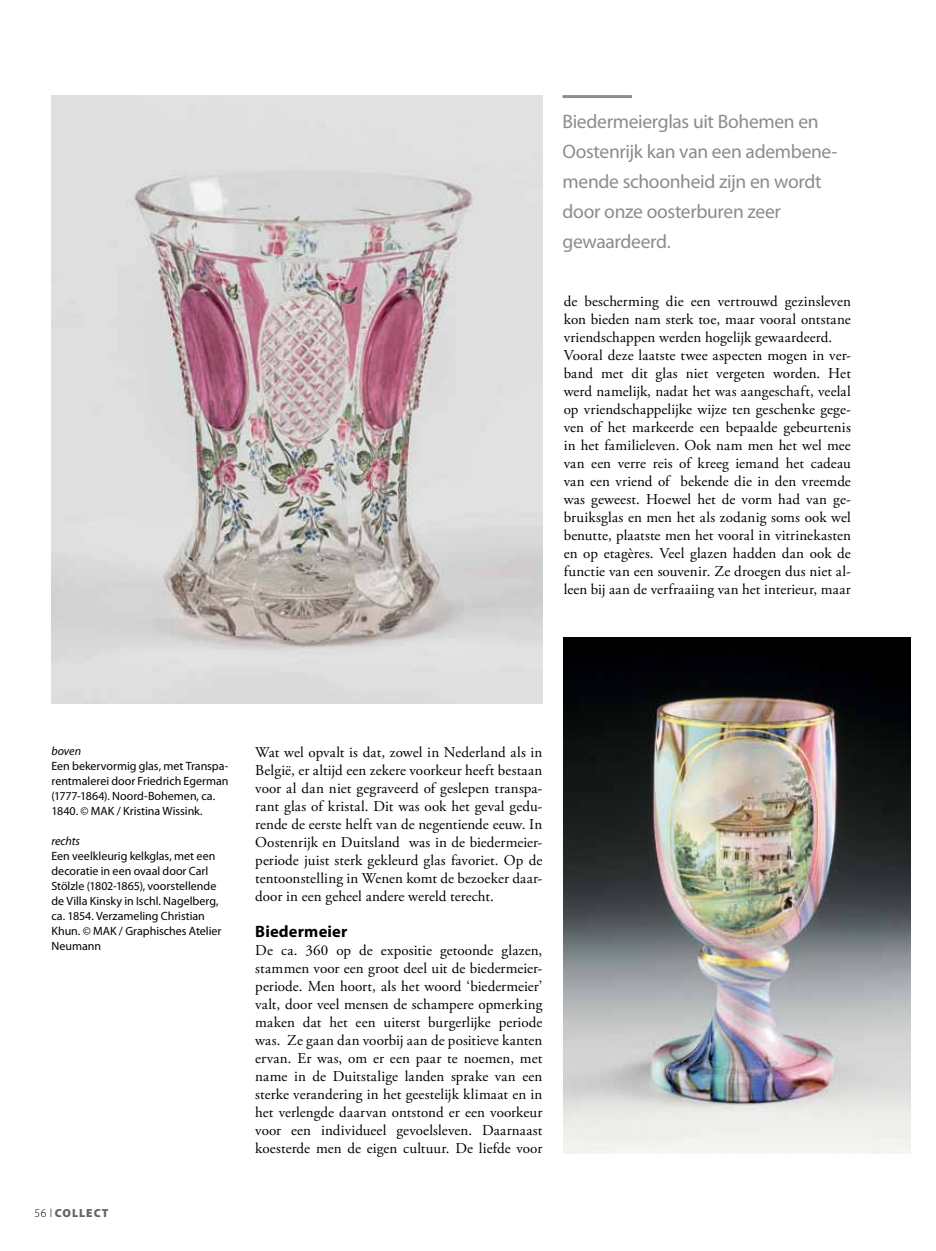
<style>
.page{position:relative;width:936px;height:1251px;background:#fff}
.page>*{position:absolute;margin:0;border:0;box-sizing:border-box;transform-origin:0 0}
.t1{font:19.5px/30px "Myriad Pro";letter-spacing:-.015em;color:#8a8c8e}
.t2{font:700 16.5px "Myriad Pro";letter-spacing:.01em;color:#000}
.t3{font:15px/18px "Adobe Garamond Pro";letter-spacing:.01em;color:#000;text-align:justify}
.t4{font:12px/15px "Myriad Pro";color:#000}
.t5{font:italic 12px "Myriad Pro";letter-spacing:-.005em;color:#000}
.t6{font:900 11.7px "Myriad Pro";letter-spacing:.08em;color:#636466}
.s1{font-weight:300;color:#000}
</style>
<div class="page">
<img style="left:51px;top:95px;width:491px;height:608px">
<img style="left:563px;top:637px;width:347px;height:515px">
<hr style="left:562px;top:95px;width:70px;height:3px;background:#8a8c8e">
<h1 class="t1" style="left:562px;top:107px;width:276px">Biedermeierglas uit Bohemen en<br>Oostenrijk kan van een adembene&shy;mende schoonheid zijn en wordt door onze oosterburen zeer gewaardeerd.</h1>
<p class="t3" style="left:563px;top:293px;width:289px;text-align:left">de bescherming die een vertrouwd gezinsleven kon bieden nam sterk toe, maar vooral ontstane vriendschappen werden hogelijk gewaardeerd.<br>Vooral deze laatste twee aspecten mogen in ver&shy;band met dit glas niet vergeten worden. Het werd namelijk, nadat het was aangeschaft, veelal op vriendschappelijke wijze ten geschenke gege&shy;ven of het markeerde een bepaalde gebeurtenis in het familieleven. Ook nam men het wel mee van een verre reis of kreeg iemand het cadeau van een vriend of bekende die in den vreemde was geweest. Hoewel het de vorm had van ge&shy;bruiksglas en men het als zodanig soms ook wel benutte, plaatste men het vooral in vitrinekasten en op etagères. Veel glazen hadden dan ook de functie van een souvenir. Ze droegen dus niet al&shy;leen bij aan de verfraaiing van het interieur, maar</p>
<p class="t5" style="left:51px;top:744px;width:31px">boven</p>
<p class="t4" style="left:51px;top:758px;width:178px">Een bekervormig glas, met Transpa&shy;rentmalerei door Friedrich Egerman (1777-1864). Noord-Bohemen, ca.<br>1840. © MAK / Kristina Wissink.</p>
<p class="t5" style="left:51px;top:834px;width:30px">rechts</p>
<p class="t4" style="left:51px;top:848px;width:171px">Een veelkleurig kelkglas, met een decoratie in een ovaal door Carl<br>Stölzle (1802-1865), voorstellende de Villa Kinsky in Ischl. Nagelberg, ca. 1854. Verzameling Christian<br>Khun. © MAK / Graphisches Atelier<br>Neumann</p>
<p class="t6" style="left:34px;top:1205px;width:75px"><span class="s1">56 l</span> COLLECT</p>
<p class="t3" style="left:255px;top:743px;width:289px">Wat wel opvalt is dat, zowel in Nederland als in België, er altijd een zekere voorkeur heeft bestaan voor al dan niet gegraveerd of geslepen transpa&shy;rant glas of kristal. Dit was ook het geval gedu&shy;rende de eerste helft van de negentiende eeuw. In Oostenrijk en Duitsland was in de biedermeier&shy;periode juist sterk gekleurd glas favoriet. Op de tentoonstelling in Wenen komt de bezoeker daar&shy;door in een geheel andere wereld terecht.</p>
<p class="t2" style="left:255px;top:921px;width:94px">Biedermeier</p>
<p class="t3" style="left:255px;top:941px;width:289px">De ca. 360 op de expositie getoonde glazen, stammen voor een groot deel uit de biedermeier&shy;periode. Men hoort, als het woord ‘biedermeier’ valt, door veel mensen de schampere opmerking maken dat het een uiterst burgerlijke periode was. Ze gaan dan voorbij aan de positieve kanten ervan. Er was, om er een paar te noemen, met name in de Duitstalige landen sprake van een sterke verandering in het geestelijk klimaat en in het verlengde daarvan ontstond er een voorkeur voor een individueel gevoelsleven. Daarnaast koesterde men de eigen cultuur. De liefde voor</p>
</div>
